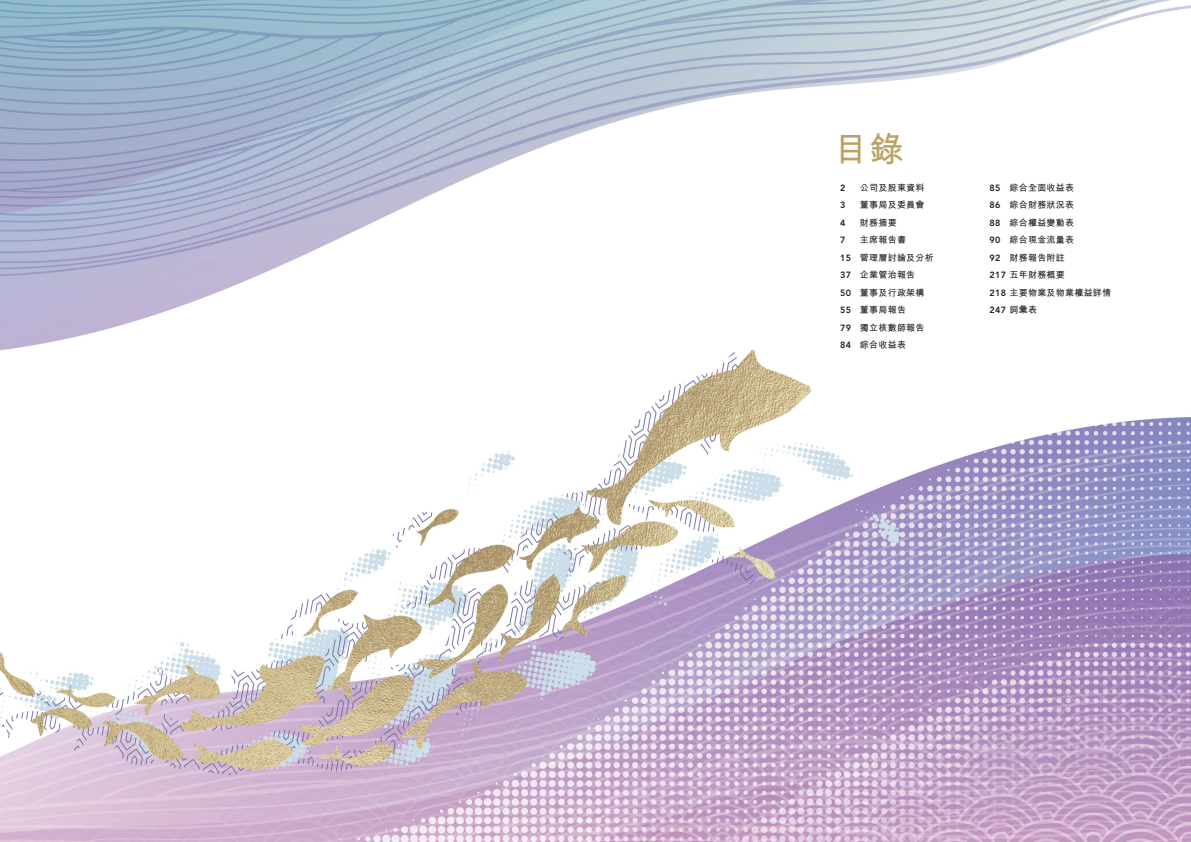
<style>
.page{position:relative;width:1191px;height:842px;background:#fff}
.page>*{position:absolute;margin:0;border:0;box-sizing:border-box;transform-origin:0 0}
.t1{font:700 35px "M Hei HK";color:#bda164}
.t2{font:700 9px/17.5px "M Hei HK";letter-spacing:.03em;color:#231f20}
.t3{font:800 9px "Avenir LT Std";color:#231f20}
.s1{font-family:"Avenir LT Std";font-weight:800}
.s2{font-family:"M Hei HK";font-weight:700}
</style>
<div class="page">
<img style="left:0;top:0;width:1191px;height:842px">
<h1 class="t1" style="left:833px;top:123px;width:71px">目錄</h1>
<p class="t3" style="left:840px;top:182px;width:7px">2</p>
<p class="t2" style="left:860px;top:178px;width:66px">公司及股東資料</p>
<p class="t3" style="left:840px;top:200px;width:7px">3</p>
<p class="t2" style="left:860px;top:195px;width:66px">董事局及委員會</p>
<p class="t3" style="left:840px;top:217px;width:7px">4</p>
<p class="t2" style="left:860px;top:213px;width:38px">財務摘要</p>
<p class="t3" style="left:840px;top:235px;width:7px">7</p>
<p class="t2" style="left:840px;top:230px;width:95px;text-indent:20px">主席報告書<br><span class="s1">15</span> 管理層討論及分析<br><span class="s1">37</span> 企業管治報告<br><span class="s1">50</span> 董事及行政架構<br><span class="s1">55</span> 董事局報告<br><span class="s1">79</span> 獨立核數師報告<br><span class="s1">84</span> 綜合收益表</p>
<p class="t2" style="left:989px;top:178px;width:123px"><span class="s1">85</span> 綜合全面收益表<br><span class="s1">86</span> 綜合財務狀況表<br><span class="s1">88</span> 綜合權益變動表<br><span class="s1">90</span> 綜合現金流量表<br><span class="s1">92</span> 財務報告附註<br><span class="s1">217</span> 五年財務概要<br><span class="s1">218</span> 主要物業及物業權益詳情</p>
<p class="t3" style="left:989px;top:305px;width:49px">247 <span class="s2">詞彙表</span></p>
</div>
